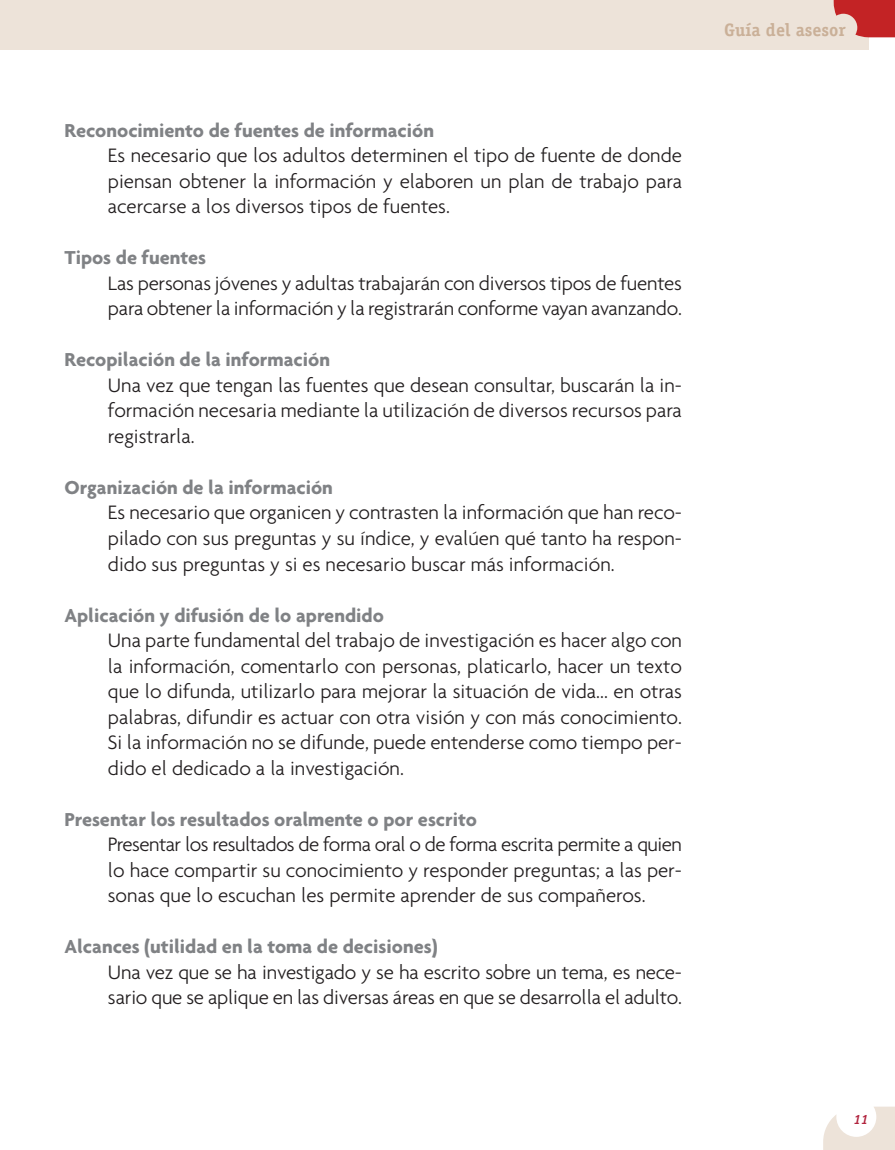
<style>
.page{position:relative;width:895px;height:1150px;background:#fff}
.page>*{position:absolute;margin:0;border:0;box-sizing:border-box;transform-origin:0 0}
.t1{font:300 21px/25.5px "Agenda";letter-spacing:-.01em;color:#231f20;text-align:justify}
.t2{font:700 20.25px "Agenda";color:#808285}
.t3{font:700 18px "Officina Serif";color:#cab098}
.t4{font:italic 700 13.5px "Officina Serif";color:#b1243e}
</style>
<div class="page">
<div style="left:0;top:0;width:868px;height:49px;background:#ede3d9"></div>
<svg style="left:833px;top:0;width:62px;height:37px"></svg>
<svg style="left:823px;top:1106px;width:72px;height:44px"></svg>
<p class="t2" style="left:64px;top:118px;width:371px">Reconocimiento de fuentes de información</p>
<p class="t1" style="left:108px;top:142px;width:575px">Es necesario que los adultos determinen el tipo de fuente de donde piensan obtener la información y elaboren un plan de trabajo para acercarse a los diversos tipos de fuentes.</p>
<p class="t2" style="left:64px;top:245px;width:143px">Tipos de fuentes</p>
<p class="t1" style="left:108px;top:270px;width:575px">Las personas jóvenes y adultas trabajarán con diversos tipos de fuentes para obtener la información y la registrarán conforme vayan avanzando.</p>
<p class="t2" style="left:64px;top:347px;width:267px">Recopilación de la información</p>
<p class="t1" style="left:108px;top:372px;width:575px">Una vez que tengan las fuentes que desean consultar, buscarán la in&shy;formación necesaria mediante la utilización de diversos recursos para registrarla.</p>
<p class="t2" style="left:64px;top:475px;width:270px">Organización de la información</p>
<p class="t1" style="left:108px;top:499px;width:575px">Es necesario que organicen y contrasten la información que han reco&shy;pilado con sus preguntas y su índice, y evalúen qué tanto ha respon&shy;dido sus preguntas y si es necesario buscar más información.</p>
<p class="t2" style="left:64px;top:602px;width:321px">Aplicación y difusión de lo aprendido</p>
<p class="t1" style="left:108px;top:627px;width:575px">Una parte fundamental del trabajo de investigación es hacer algo con la información, comentarlo con personas, platicarlo, hacer un texto que lo difunda, utilizarlo para mejorar la situación de vida... en otras palabras, difundir es actuar con otra visión y con más conocimiento.<br>Si la información no se difunde, puede entenderse como tiempo per&shy;dido el dedicado a la investigación.</p>
<p class="t2" style="left:64px;top:806px;width:414px">Presentar los resultados oralmente o por escrito</p>
<p class="t1" style="left:108px;top:831px;width:575px">Presentar los resultados de forma oral o de forma escrita permite a quien lo hace compartir su conocimiento y responder preguntas; a las per&shy;sonas que lo escuchan les permite aprender de sus compañeros.</p>
<p class="t2" style="left:64px;top:934px;width:375px">Alcances (utilidad en la toma de decisiones)</p>
<p class="t1" style="left:108px;top:958px;width:575px">Una vez que se ha investigado y se ha escrito sobre un tema, es nece&shy;sario que se aplique en las diversas áreas en que se desarrolla el adulto.</p>
<p class="t3" style="left:724px;top:18px;width:123px">Guía del asesor</p>
<p class="t4" style="left:853px;top:1111px;width:16px">11</p>
</div>
